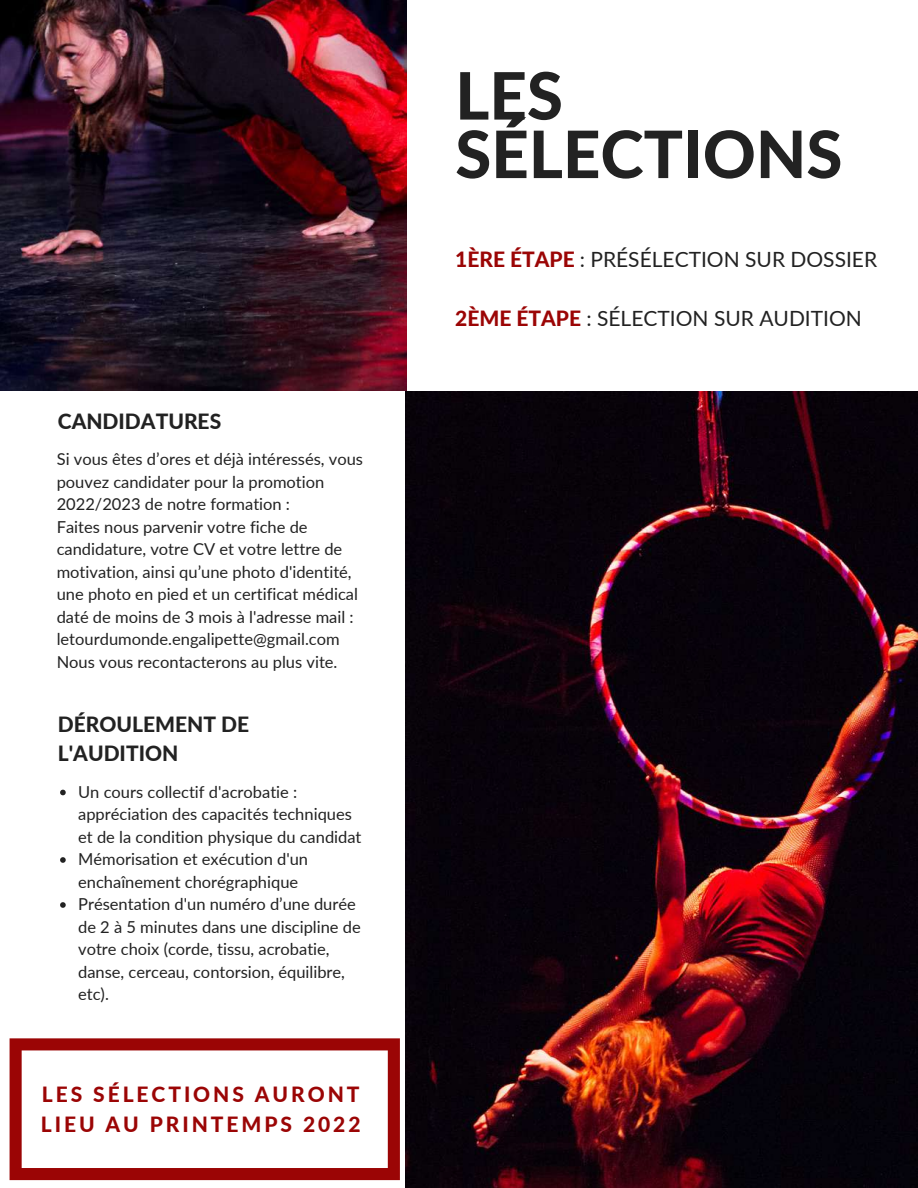
<style>
.page{position:relative;width:918px;height:1188px;background:#fff}
.page>*{position:absolute;margin:0;border:0;box-sizing:border-box;transform-origin:0 0}
.t1{font:800 65.4px/58.5px "Lato";color:#222}
.t2{font:21px "Lato";color:#222}
.t3{font:800 21px/29.2px "Lato";letter-spacing:.14em;color:#9b0505}
.t4{font:800 21px/29.2px "Lato";color:#222}
.t5{font:16.5px/22.5px "Lato";color:#222}
.s1{font-weight:800;color:#9b0505}
</style>
<div class="page">
<img style="left:0;top:0;width:406px;height:390px">
<img style="left:405px;top:391px;width:513px;height:797px">
<svg style="left:10px;top:1038px;width:390px;height:142px"></svg>
<svg style="left:60px;top:790px;width:6px;height:5px"></svg>
<svg style="left:60px;top:857px;width:6px;height:6px"></svg>
<svg style="left:60px;top:902px;width:6px;height:6px"></svg>
<p class="t4" style="left:58px;top:406px;width:165px">CANDIDATURES</p>
<p class="t5" style="left:57px;top:448px;width:308px">Si vous êtes d’ores et déjà intéressés, vous pouvez candidater pour la promotion 2022/2023 de notre formation :<br>Faites nous parvenir votre fiche de candidature, votre CV et votre lettre de motivation, ainsi qu’une photo d'identité, une photo en pied et un certificat médical daté de moins de 3 mois à l'adresse mail : letourdumonde.engalipette@gmail.com Nous vous recontacterons au plus vite.</p>
<p class="t4" style="left:58px;top:709px;width:193px">DÉROULEMENT DE<br>L'AUDITION</p>
<p class="t5" style="left:78px;top:780px;width:285px">Un cours collectif d'acrobatie : appréciation des capacités techniques et de la condition physique du candidat Mémorisation et exécution d'un enchaînement chorégraphique Présentation d'un numéro d’une durée de 2 à 5 minutes dans une discipline de votre choix (corde, tissu, acrobatie, danse, cerceau, contorsion, équilibre, etc).</p>
<p class="t3" style="left:41px;top:1080px;width:321px">LES SÉLECTIONS AURONT<br>LIEU AU PRINTEMPS 2022</p>
<h1 class="t1" style="left:455px;top:65px;width:389px">LES<br>SÉLECTIONS</h1>
<p class="t2" style="left:455px;top:246px;width:423px"><span class="s1">1ÈRE ÉTAPE</span> : PRÉSÉLECTION SUR DOSSIER</p>
<p class="t2" style="left:455px;top:305px;width:408px"><span class="s1">2ÈME ÉTAPE</span> : SÉLECTION SUR AUDITION</p>
</div>
